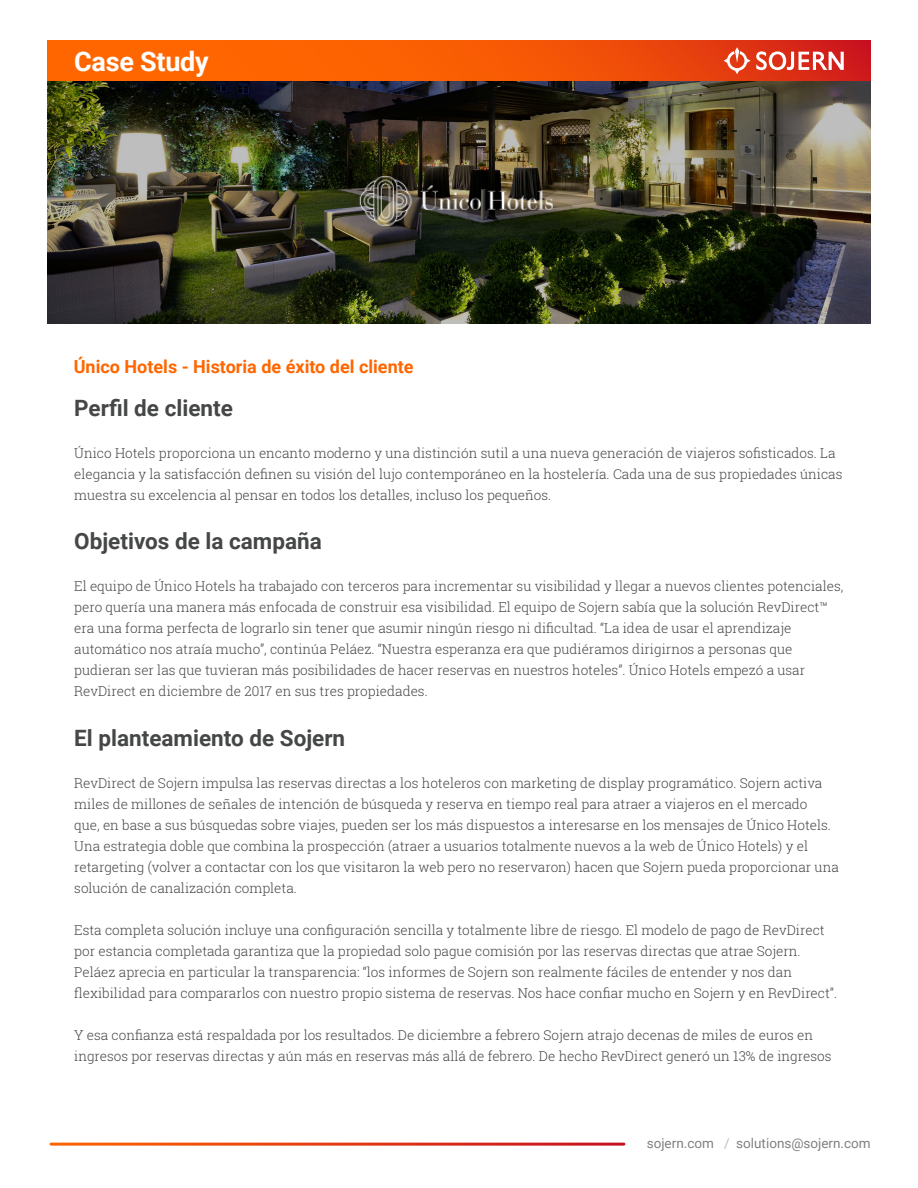
<style>
.page{position:relative;width:918px;height:1188px;background:#fff}
.page>*{position:absolute;margin:0;border:0;box-sizing:border-box;transform-origin:0 0}
.t1{font:700 27px "Roboto";letter-spacing:-.01em;color:#fff}
.t2{font:700 22.5px "Roboto";color:#454646}
.t3{font:700 18px "Roboto";color:#f60}
.t4{font:300 13.5px/21px "Roboto Slab";color:#454646}
.t5{font:13.5px "Roboto";color:#808083}
.s1{color:#bcbbbf}
</style>
<div class="page">
<img style="left:47px;top:81px;width:824px;height:243px">
<svg style="left:47px;top:40px;width:824px;height:41px;background:#f55605"></svg>
<svg style="left:724px;top:47px;width:120px;height:27px"></svg>
<img style="left:351px;top:167px;width:216px;height:69px">
<h1 class="t1" style="left:74px;top:42px;width:136px">Case Study</h1>
<h3 class="t3" style="left:74px;top:354px;width:341px">Único Hotels - Historia de éxito del cliente</h3>
<h2 class="t2" style="left:74px;top:392px;width:160px">Perfil de cliente</h2>
<p class="t4" style="left:74px;top:442px;width:770px">Único Hotels proporciona un encanto moderno y una distinción sutil a una nueva generación de viajeros sofisticados. La elegancia y la satisfacción definen su visión del lujo contemporáneo en la hostelería. Cada una de sus propiedades únicas muestra su excelencia al pensar en todos los detalles, incluso los pequeños.</p>
<h2 class="t2" style="left:74px;top:526px;width:249px">Objetivos de la campaña</h2>
<p class="t4" style="left:74px;top:576px;width:771px">El equipo de Único Hotels ha trabajado con terceros para incrementar su visibilidad y llegar a nuevos clientes potenciales, pero quería una manera más enfocada de construir esa visibilidad. El equipo de Sojern sabía que la solución RevDirect™ era una forma perfecta de lograrlo sin tener que asumir ningún riesgo ni dificultad. “La idea de usar el aprendizaje automático nos atraía mucho”, continúa Peláez. “Nuestra esperanza era que pudiéramos dirigirnos a personas que pudieran ser las que tuvieran más posibilidades de hacer reservas en nuestros hoteles”. Único Hotels empezó a usar RevDirect en diciembre de 2017 en sus tres propiedades.</p>
<h2 class="t2" style="left:74px;top:722px;width:272px">El planteamiento de Sojern</h2>
<p class="t4" style="left:74px;top:772px;width:766px">RevDirect de Sojern impulsa las reservas directas a los hoteleros con marketing de display programático. Sojern activa miles de millones de señales de intención de búsqueda y reserva en tiempo real para atraer a viajeros en el mercado<br>que, en base a sus búsquedas sobre viajes, pueden ser los más dispuestos a interesarse en los mensajes de Único Hotels.<br>Una estrategia doble que combina la prospección (atraer a usuarios totalmente nuevos a la web de Único Hotels) y el retargeting (volver a contactar con los que visitaron la web pero no reservaron) hacen que Sojern pueda proporcionar una solución de canalización completa.</p>
<p class="t4" style="left:74px;top:919px;width:764px">Esta completa solución incluye una configuración sencilla y totalmente libre de riesgo. El modelo de pago de RevDirect por estancia completada garantiza que la propiedad solo pague comisión por las reservas directas que atrae Sojern.<br>Peláez aprecia en particular la transparencia: “los informes de Sojern son realmente fáciles de entender y nos dan flexibilidad para compararlos con nuestro propio sistema de reservas. Nos hace confiar mucho en Sojern y en RevDirect”.</p>
<p class="t4" style="left:74px;top:1024px;width:759px">Y esa confianza está respaldada por los resultados. De diciembre a febrero Sojern atrajo decenas de miles de euros en ingresos por reservas directas y aún más en reservas más allá de febrero. De hecho RevDirect generó un 13% de ingresos</p>
<p class="t5" style="left:647px;top:1134px;width:225px">sojern.com <span class="s1">/</span> solutions@sojern.com</p>
</div>
